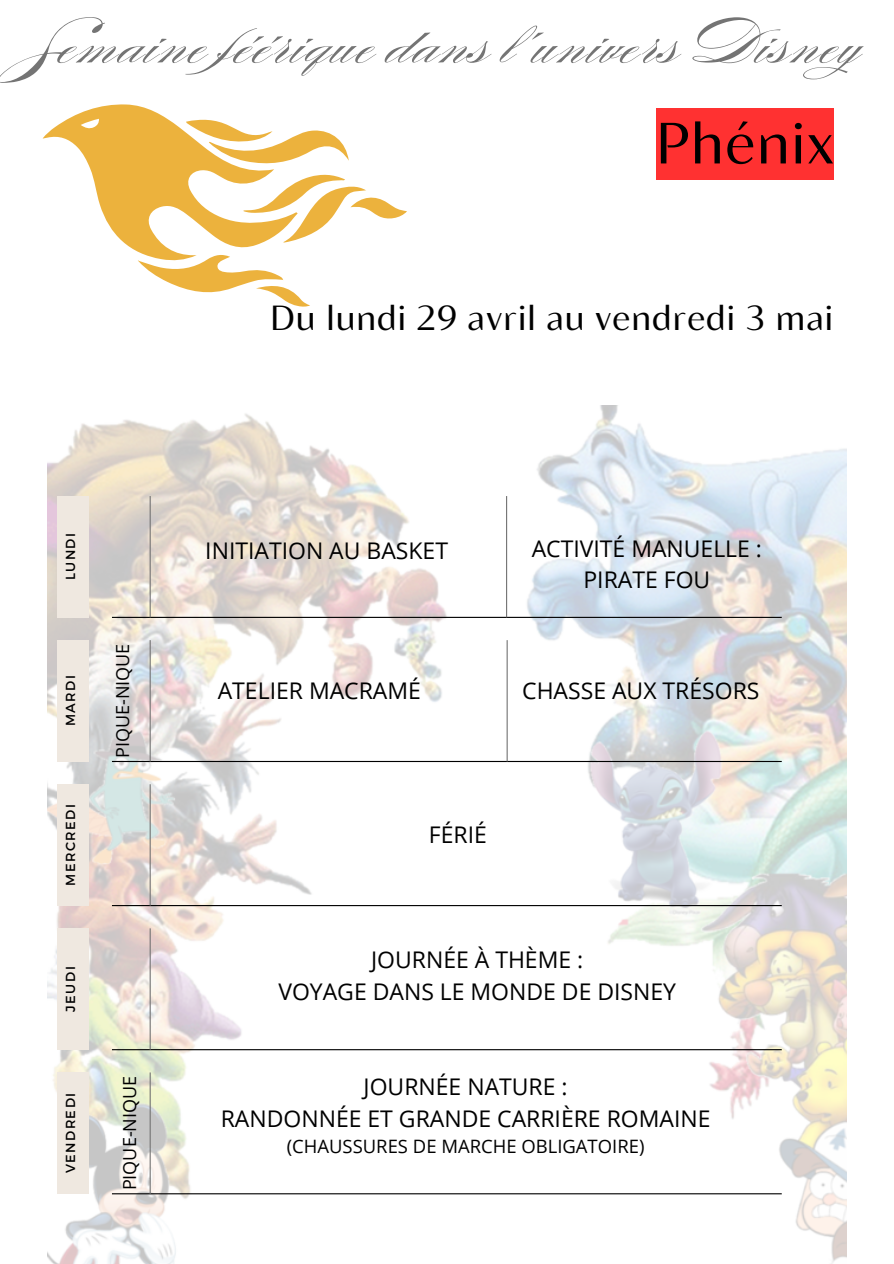
<style>
.page{position:relative;width:894px;height:1264px;background:#fff}
.page>*{position:absolute;margin:0;border:0;box-sizing:border-box;transform-origin:0 0}
.t1{font:57.75px "Blacker Sans Text";letter-spacing:.03em;color:#000}
.t2{font:53.1px "Burgues Script";letter-spacing:.03em;color:#747474}
.t3{font:34.65px "Blacker Sans Text";letter-spacing:.03em;color:#000}
.t4{font:22.95px/31.5px "Open Sans";color:#000;text-align:center}
.t5{font:18.45px "Open Sans";color:#000}
.t6{font:18px "Open Sans";color:#000}
.t7{font:13.05px "Montserrat";letter-spacing:.11em;color:#000}
</style>
<div class="page">
<img style="left:48px;top:406px;width:797px;height:857px">
<hr style="left:112px;top:617px;width:669px;height:1px;background:#000">
<hr style="left:149px;top:496px;width:2px;height:121px;background:#747474">
<div style="left:57px;top:496px;width:31px;height:121px;background:#efe8e0"></div>
<hr style="left:112px;top:1049px;width:669px;height:1px;background:#000">
<hr style="left:149px;top:928px;width:2px;height:121px;background:#747474">
<div style="left:57px;top:928px;width:31px;height:121px;background:#efe8e0"></div>
<hr style="left:112px;top:761px;width:669px;height:1px;background:#000">
<hr style="left:149px;top:640px;width:2px;height:121px;background:#747474">
<hr style="left:506px;top:640px;width:1px;height:121px;background:#747474">
<div style="left:57px;top:640px;width:31px;height:121px;background:#efe8e0"></div>
<hr style="left:112px;top:1193px;width:669px;height:1px;background:#000">
<hr style="left:149px;top:1072px;width:2px;height:121px;background:#747474">
<div style="left:57px;top:1072px;width:31px;height:121px;background:#efe8e0"></div>
<hr style="left:112px;top:905px;width:669px;height:1px;background:#000">
<hr style="left:149px;top:784px;width:2px;height:121px;background:#747474">
<div style="left:57px;top:784px;width:31px;height:121px;background:#efe8e0"></div>
<div style="left:655px;top:108px;width:178px;height:72px;background:#ff3131"></div>
<svg style="left:42px;top:104px;width:365px;height:203px"></svg>
<hr style="left:506px;top:496px;width:1px;height:121px;background:#747474">
<h3 class="t2" style="left:29px;top:12px;width:874px">Semaine féérique dans l’univers Disney</h3>
<p class="t1" style="left:655px;top:107px;width:180px">Phénix</p>
<h3 class="t3" style="left:270px;top:296px;width:564px">Du lundi 29 avril au vendredi 3 mai</h3>
<h1 class="t7" style="left:62px;top:580px;width:49px;rotate:-90deg">LUNDI</h1>
<h1 class="t7" style="left:62px;top:726px;width:53px;rotate:-90deg">MARDI</h1>
<p class="t7" style="left:62px;top:885px;width:83px;rotate:-90deg">MERCREDI</p>
<p class="t7" style="left:62px;top:1011px;width:46px;rotate:-90deg">JEUDI</p>
<h2 class="t7" style="left:62px;top:1173px;width:82px;rotate:-90deg">VENDREDI</h2>
<h3 class="t6" style="left:110px;top:758px;width:116px;rotate:-90deg">PIQUE-NIQUE</h3>
<p class="t6" style="left:117px;top:1190px;width:116px;rotate:-90deg">PIQUE-NIQUE</p>
<p class="t4" style="left:205px;top:534px;width:244px">INITIATION AU BASKET</p>
<p class="t4" style="left:218px;top:674px;width:205px">ATELIER MACRAMÉ</p>
<h3 class="t4" style="left:531px;top:532px;width:232px">ACTIVITÉ MANUELLE :<br>PIRATE FOU</h3>
<p class="t4" style="left:522px;top:674px;width:239px">CHASSE AUX TRÉSORS</p>
<h4 class="t4" style="left:429px;top:818px;width:59px">FÉRIÉ</h4>
<h3 class="t4" style="left:278px;top:943px;width:399px">JOURNÉE À THÈME :<br>VOYAGE DANS LE MONDE DE DISNEY</h3>
<h3 class="t4" style="left:221px;top:1070px;width:491px">JOURNÉE NATURE :<br>RANDONNÉE ET GRANDE CARRIÈRE ROMAINE</h3>
<h3 class="t5" style="left:287px;top:1132px;width:359px">(CHAUSSURES DE MARCHE OBLIGATOIRE)</h3>
</div>
